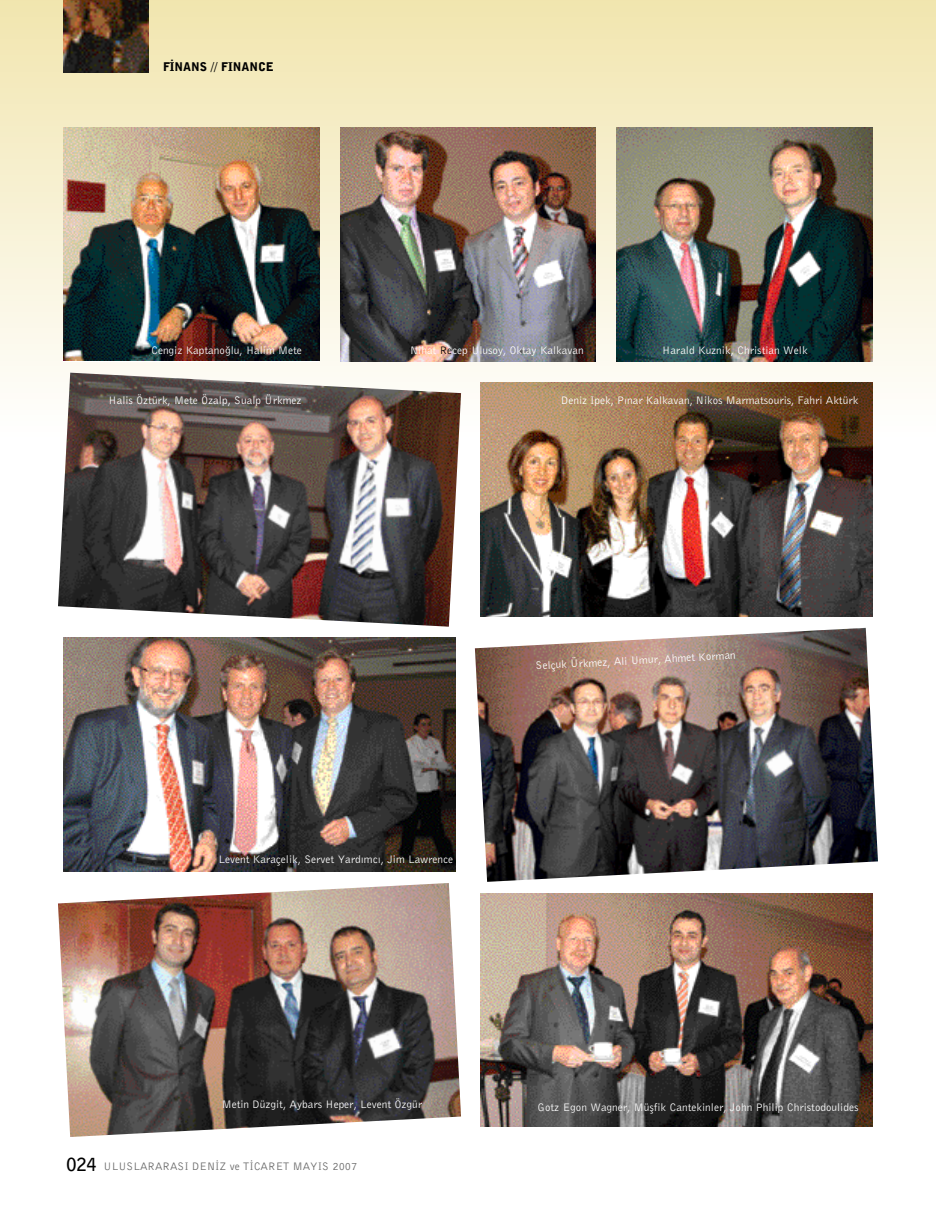
<style>
.page{position:relative;width:936px;height:1212px;background:#fff}
.page>*{position:absolute;margin:0;border:0;box-sizing:border-box;transform-origin:0 0}
.t1{font:12px "Bell Gothic BT Black Ti";color:#000}
.t2{font:11.25px "Bell Gothic BT Roman Ti";color:#fff}
.t3{font:11.25px "Bell Gothic BT Roman Ti";color:#666}
.s1{color:#000}
.s2{font-family:"Bell Gothic BT Bold Ti";font-size:18px;color:#000}
</style>
<div class="page">
<div style="left:0;top:0;width:935px;height:11px;background:#f1e6af"></div>
<div style="left:0;top:9px;width:935px;height:13px;background:#f1e6b1"></div>
<div style="left:0;top:20px;width:935px;height:13px;background:#f2e7b3"></div>
<div style="left:0;top:31px;width:935px;height:13px;background:#f2e7b5"></div>
<div style="left:0;top:42px;width:935px;height:13px;background:#f3e8b7"></div>
<div style="left:0;top:53px;width:935px;height:13px;background:#f3e9b9"></div>
<div style="left:0;top:64px;width:935px;height:13px;background:#f3e9bb"></div>
<div style="left:0;top:75px;width:935px;height:13px;background:#f4eabd"></div>
<div style="left:0;top:86px;width:935px;height:13px;background:#f4ebbf"></div>
<div style="left:0;top:96px;width:935px;height:13px;background:#f4ebc1"></div>
<div style="left:0;top:107px;width:935px;height:13px;background:#f5ecc3"></div>
<div style="left:0;top:118px;width:935px;height:13px;background:#f5ecc5"></div>
<svg style="left:63px;top:127px;width:810px;height:2px"></svg>
<div style="left:0;top:129px;width:935px;height:13px;background:#f5edc7"></div>
<div style="left:0;top:140px;width:935px;height:13px;background:#f6eec9"></div>
<div style="left:0;top:151px;width:935px;height:13px;background:#f6eecb"></div>
<div style="left:0;top:162px;width:935px;height:13px;background:#f6efcd"></div>
<div style="left:0;top:173px;width:935px;height:13px;background:#f7f0cf"></div>
<div style="left:0;top:184px;width:935px;height:13px;background:#f7f0d1"></div>
<div style="left:0;top:195px;width:935px;height:13px;background:#f7f1d3"></div>
<div style="left:0;top:205px;width:935px;height:14px;background:#f8f1d5"></div>
<div style="left:0;top:216px;width:935px;height:13px;background:#f8f2d7"></div>
<div style="left:0;top:227px;width:935px;height:13px;background:#f8f3d9"></div>
<div style="left:0;top:238px;width:935px;height:13px;background:#f9f4db"></div>
<div style="left:0;top:249px;width:935px;height:13px;background:#f9f4dd"></div>
<div style="left:0;top:260px;width:935px;height:13px;background:#f9f5df"></div>
<div style="left:0;top:271px;width:935px;height:13px;background:#faf5e1"></div>
<div style="left:0;top:282px;width:935px;height:13px;background:#faf6e3"></div>
<div style="left:0;top:293px;width:935px;height:13px;background:#faf7e5"></div>
<div style="left:0;top:304px;width:935px;height:13px;background:#fbf7e7"></div>
<div style="left:0;top:315px;width:935px;height:13px;background:#fbf8e9"></div>
<div style="left:0;top:325px;width:935px;height:13px;background:#fcf9eb"></div>
<div style="left:0;top:336px;width:935px;height:13px;background:#fcf9ed"></div>
<div style="left:0;top:347px;width:935px;height:13px;background:#fcfaef"></div>
<svg style="left:0;top:358px;width:935px;height:6px;fill:#fdfaf1"></svg>
<div style="left:0;top:364px;width:935px;height:13px;background:#fdfbf2"></div>
<div style="left:0;top:374px;width:935px;height:14px;background:#fdfbf4"></div>
<svg style="left:480px;top:382px;width:393px;height:3px"></svg>
<div style="left:0;top:385px;width:935px;height:13px;background:#fdfcf6"></div>
<div style="left:0;top:396px;width:935px;height:13px;background:#fefdf8"></div>
<div style="left:0;top:407px;width:935px;height:13px;background:#fefdfa"></div>
<img style="left:64px;top:0;width:85px;height:72px">
<img style="left:64px;top:128px;width:255px;height:233px">
<img style="left:340px;top:128px;width:255px;height:233px">
<img style="left:617px;top:128px;width:255px;height:233px">
<img style="left:58px;top:373px;width:403px;height:254px">
<img style="left:64px;top:638px;width:391px;height:234px">
<img style="left:58px;top:883px;width:403px;height:254px">
<img style="left:480px;top:383px;width:392px;height:234px">
<img style="left:475px;top:628px;width:402px;height:254px">
<img style="left:480px;top:893px;width:392px;height:234px">
<p class="t1" style="left:163px;top:59px;width:112px">F‹NANS // FINANCE</p>
<p class="t2" style="left:151px;top:343px;width:152px">Cengiz Kaptano¤lu, Halim Mete</p>
<p class="t2" style="left:109px;top:394px;width:194px">Halis Öztürk, Mete Özalp, Sualp Ürkmez</p>
<p class="t2" style="left:410px;top:343px;width:175px">Nihat <span class="s1">Re</span>cep Ulusoy, Oktay Kalkavan</p>
<p class="t2" style="left:662px;top:343px;width:147px">Harald Kuznik, Christian Welk</p>
<p class="t2" style="left:561px;top:394px;width:299px">Deniz Ipek, P›nar Kalkavan, Nikos Marmatsouris, Fahri Aktürk</p>
<p class="t2" style="left:535px;top:658px;width:202px;rotate:-3deg">Selçuk Ürkmez, Ali Umur, Ahmet Korman</p>
<p class="t2" style="left:218px;top:852px;width:236px">Levent Karaçelik, Servet Yard›mc›, Jim Lawrence</p>
<p class="t2" style="left:222px;top:1097px;width:202px">Metin Düzgit, Aybars Heper, Levent Özgür</p>
<p class="t2" style="left:537px;top:1100px;width:322px">Gotz Egon Wagner, Müflfik Cantekinler, John Philip Christodoulides</p>
<p class="t3" style="left:67px;top:1159px;width:292px"><span class="s2">024</span> ULUSLARARASI DEN‹Z ve T‹CARET MAYIS 2007</p>
</div>
